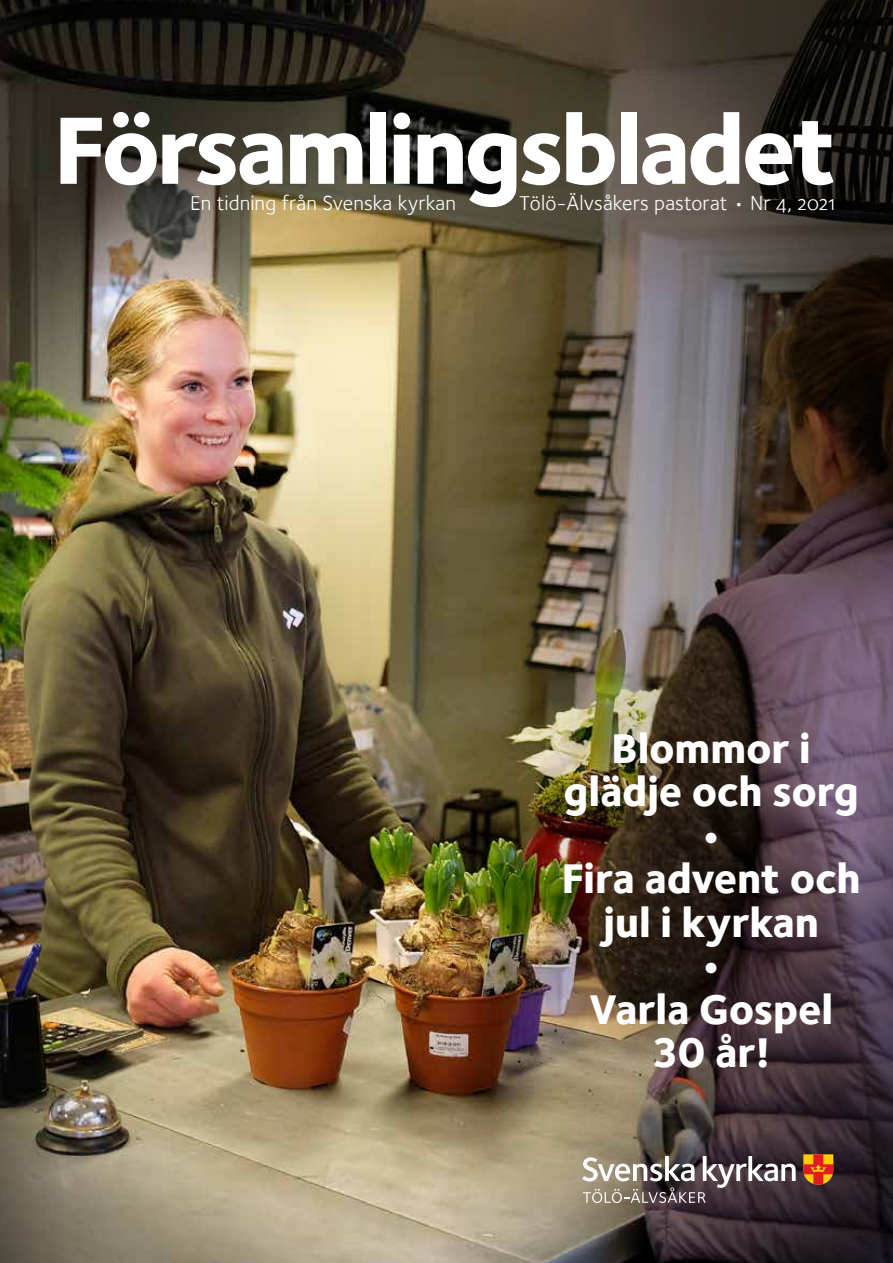
<style>
.page{position:relative;width:893px;height:1263px;background:#fff}
.page>*{position:absolute;margin:0;border:0;box-sizing:border-box;transform-origin:0 0}
.t1{font:800 99px "Foundry Sterling";letter-spacing:-.04em;color:#fff}
.t2{font:800 42.6px/43.5px "Foundry Sterling";letter-spacing:-.005em;color:#fff;text-align:center}
.t3{font:21px "Foundry Sterling Book OSF";letter-spacing:.005em;color:#fff}
</style>
<div class="page">
<img style="left:0;top:0;width:436px;height:1263px">
<img style="left:436px;top:0;width:457px;height:1263px">
<svg style="left:582px;top:1156px;width:214px;height:47px;background:#7b706e"></svg>
<svg style="left:803px;top:1154px;width:30px;height:31px"></svg>
<h1 class="t1" style="left:54px;top:89px;width:785px">Församlingsbladet</h1>
<p class="t3" style="left:190px;top:191px;width:267px">En tidning från Svenska kyrkan</p>
<p class="t3" style="left:519px;top:191px;width:317px">Tölö-Älvsåkers pastorat • Nr 4, 2021</p>
<p class="t2" style="left:562px;top:726px;width:301px">Blommor i glädje och sorg •<br>Fira advent och jul i kyrkan<br>•<br>Varla Gospel<br>30 år!</p>
</div>
